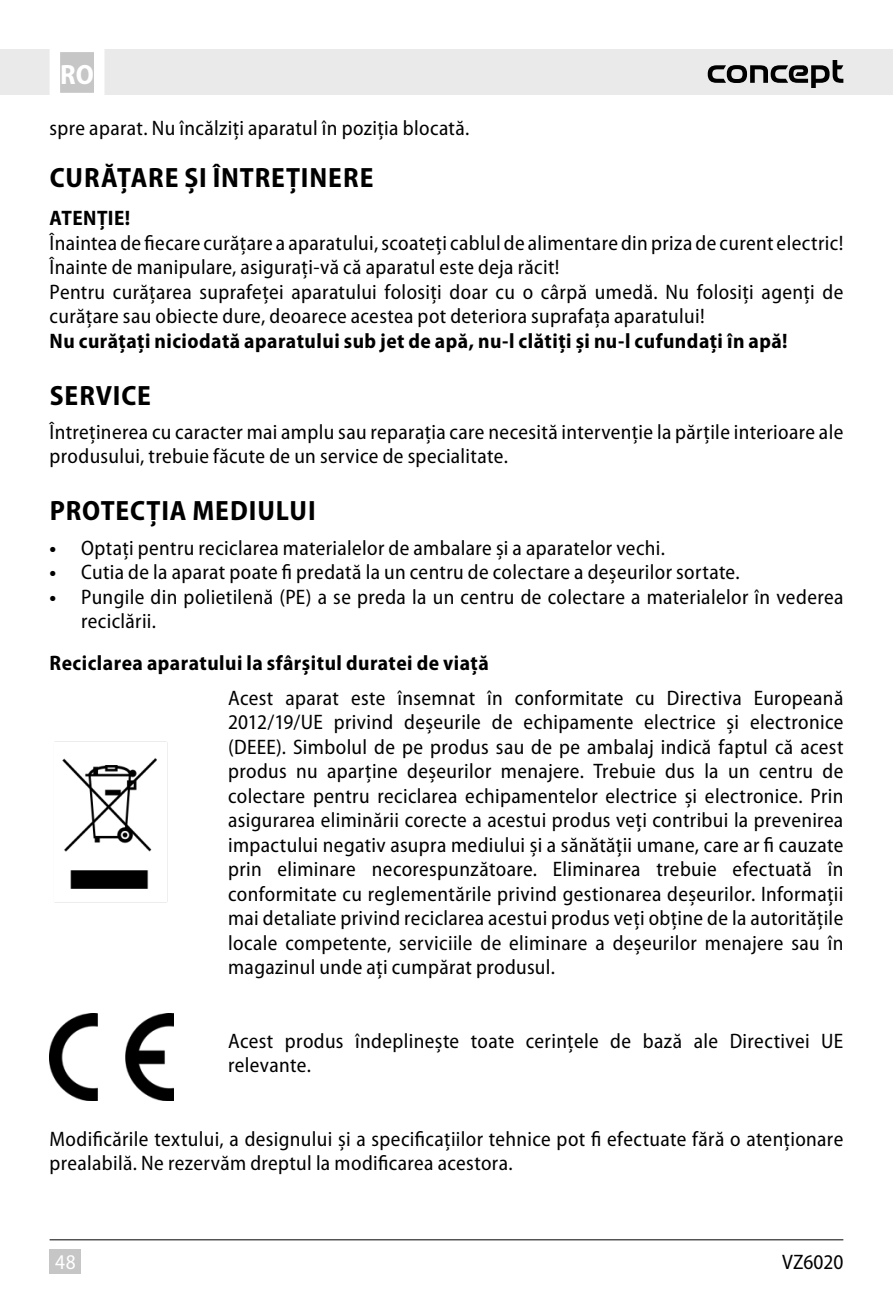
<style>
.page{position:relative;width:893px;height:1290px;background:#fff}
.page>*{position:absolute;margin:0;border:0;box-sizing:border-box;transform-origin:0 0}
.Nadpis_odsazení_1_mm{font:700 semi-condensed 28px "Myriad Pro";letter-spacing:.03em;color:#000}
.Odrážky-moje_norm{font:700 semi-condensed 28px "Myriad Pro";letter-spacing:.035em;color:#000}
.t1{font:700 semi-condensed 28px "Myriad Pro";color:#fff}
.Text{font:semi-condensed 21px/24.5px "Myriad Pro";letter-spacing:.015em;color:#000}
.Odrážky-moje_norm-2{font:semi-condensed 21px/24.5px "Myriad Pro";letter-spacing:.015em;color:#000}
.Odrážky-moje_norm-3{font:700 semi-condensed 21px "Myriad Pro";letter-spacing:.025em;color:#000}
.Text-2{font:700 semi-condensed 21px "Myriad Pro";letter-spacing:.025em;color:#000}
.t2{font:semi-condensed 21px "Myriad Pro";color:#fff}
.s1{font-weight:700}
</style>
<div class="page">
<div style="left:0;top:50px;width:893px;height:45px;background:#eaeaea"></div>
<div style="left:50px;top:1249px;width:31px;height:24px;background:#c6c6c6"></div>
<svg style="left:44px;top:49px;width:66px;height:46px"></svg>
<hr style="left:50px;top:1239px;width:793px;height:1px;background:#000">
<svg style="left:708px;top:60px;width:135px;height:28px"></svg>
<img style="left:54px;top:741px;width:114px;height:161px">
<img style="left:50px;top:1014px;width:124px;height:86px">
<h1 class="t1" style="left:60px;top:59px;width:35px">RO</h1>
<p class="Odrážky-moje_norm-2" style="left:50px;top:116px;width:421px">spre aparat. Nu încălziți aparatul în poziția blocată.</p>
<p class="Odrážky-moje_norm" style="left:50px;top:162px;width:325px">CURĂȚARE ȘI ÎNTREȚINERE</p>
<p class="Odrážky-moje_norm-3" style="left:50px;top:206px;width:82px">ATENȚIE!</p>
<p class="Odrážky-moje_norm-2" style="left:50px;top:231px;width:795px">Înaintea de fiecare curățare a aparatului, scoateți cablul de alimentare din priza de curent electric!</p>
<p class="Odrážky-moje_norm-2" style="left:50px;top:255px;width:511px">Înainte de manipulare, asigurați-vă că aparatul este deja răcit!</p>
<p class="Odrážky-moje_norm-2" style="left:50px;top:280px;width:795px">Pentru curățarea suprafeței aparatului folosiți doar cu o cârpă umedă. Nu folosiți agenți de curățare sau obiecte dure, deoarece acestea pot deteriora suprafața aparatului!</p>
<p class="Odrážky-moje_norm-3" style="left:50px;top:329px;width:739px">Nu curățați niciodată aparatului sub jet de apă, nu-l clătiți și nu-l cufundați în apă!</p>
<p class="Nadpis_odsazení_1_mm" style="left:50px;top:379px;width:103px">SERVICE</p>
<p class="Text" style="left:50px;top:420px;width:795px">Întreținerea cu caracter mai amplu sau reparația care necesită intervenție la părțile interioare ale produsului, trebuie făcute de un service de specialitate.</p>
<p class="Nadpis_odsazení_1_mm" style="left:50px;top:495px;width:267px">PROTECȚIA MEDIULUI</p>
<p class="Text" style="left:50px;top:536px;width:617px"><span class="s1">•</span> Optați pentru reciclarea materialelor de ambalare și a aparatelor vechi.</p>
<p class="Text" style="left:50px;top:560px;width:692px"><span class="s1">•</span> Cutia de la aparat poate fi predată la un centru de colectare a deșeurilor sortate.</p>
<p class="Text" style="left:81px;top:585px;width:764px;text-indent:-32px"><span class="s1">•</span> Pungile din polietilenă (PE) a se preda la un centru de colectare a materialelor în vederea reciclării.</p>
<p class="Text-2" style="left:50px;top:651px;width:441px">Reciclarea aparatului la sfârșitul duratei de viață</p>
<p class="Text" style="left:228px;top:686px;width:617px;text-align:justify">Acest aparat este însemnat în conformitate cu Directiva Europeană 2012/19/UE privind deșeurile de echipamente electrice și electronice (DEEE). Simbolul de pe produs sau de pe ambalaj indică faptul că acest produs nu aparține deșeurilor menajere. Trebuie dus la un centru de colectare pentru reciclarea echipamentelor electrice și electronice. Prin asigurarea eliminării corecte a acestui produs veți contribui la prevenirea impactului negativ asupra mediului și a sănătății umane, care ar fi cauzate prin eliminare necorespunzătoare. Eliminarea trebuie efectuată în conformitate cu reglementările privind gestionarea deșeurilor. Informații mai detaliate privind reciclarea acestui produs veți obține de la autoritățile locale competente, serviciile de eliminare a deșeurilor menajere sau în magazinul unde ați cumpărat produsul.</p>
<p class="Text" style="left:228px;top:1029px;width:617px">Acest produs îndeplinește toate cerințele de bază ale Directivei UE relevante.</p>
<p class="Text" style="left:50px;top:1127px;width:795px">Modificările textului, a designului și a specificațiilor tehnice pot fi efectuate fără o atenționare prealabilă. Ne rezervăm dreptul la modificarea acestora.</p>
<p class="t2" style="left:55px;top:1251px;width:22px">48</p>
<p class="Text" style="left:782px;top:1250px;width:63px">VZ6020</p>
</div>
